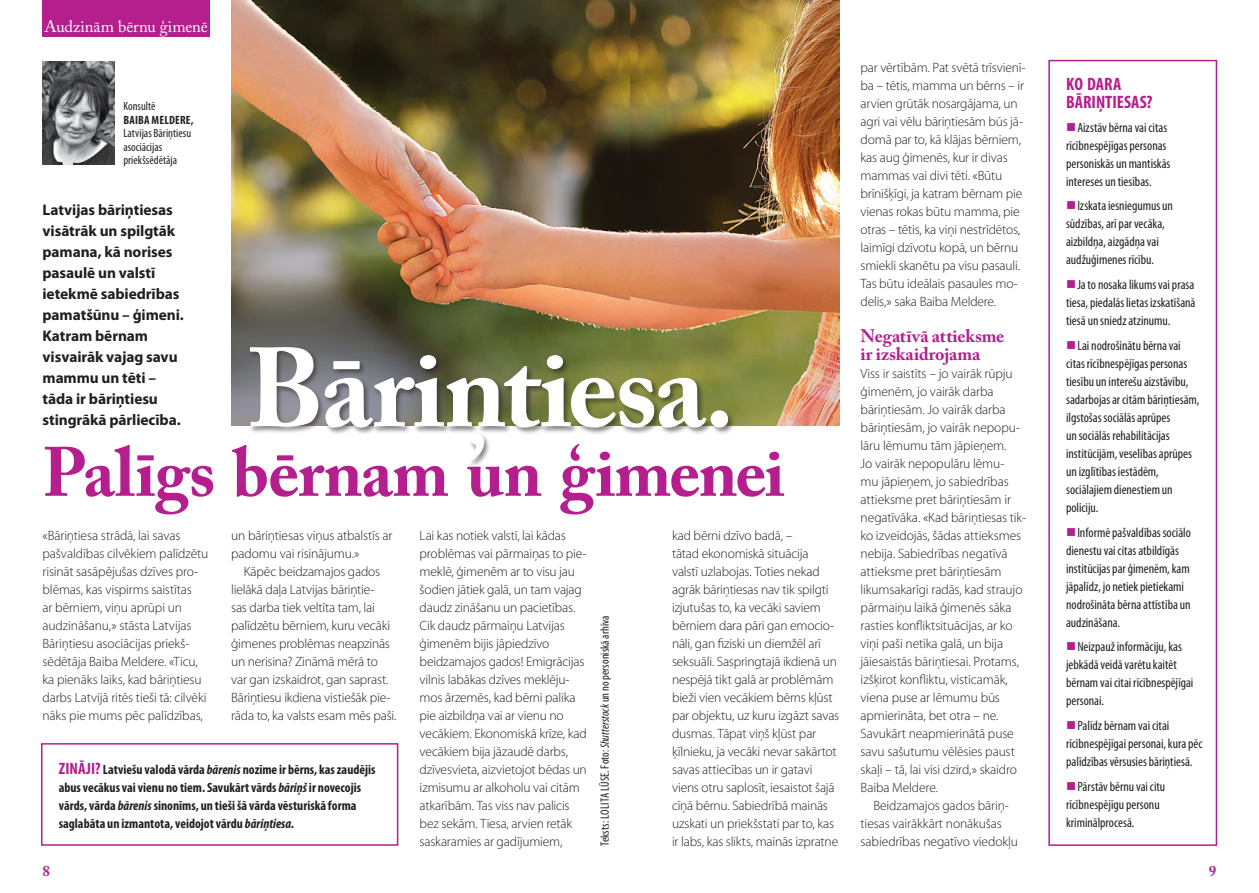
<style>
.page{position:relative;width:1259px;height:893px;background:#fff}
.page>*{position:absolute;margin:0;border:0;box-sizing:border-box;transform-origin:0 0}
.t1{font:700 111px "Adobe Caslon Pro";letter-spacing:-.025em;color:#fff}
.t2{font:700 69px "Adobe Caslon Pro";letter-spacing:-.015em;color:#b41e8d}
.t3{font:700 18px/18px "Adobe Caslon Pro";letter-spacing:-.01em;color:#b41e8d}
.t4{font:700 condensed 18px/18px "Myriad Pro";color:#b41e8d}
.t5{font:16.5px "Adobe Caslon Pro";color:#fff}
.t6{font:700 15.3px/21px "Myriad Pro";letter-spacing:-.005em;color:#231f20}
.t7{font:700 15px "Adobe Caslon Pro";color:#b41e8d}
.t8{font:300 13.5px/18px "Myriad Pro";letter-spacing:-.01em;color:#231f20}
.t9{font:condensed 13.5px/18px "Myriad Pro";color:#231f20}
.t10{font:700 condensed 13.5px/18px "Myriad Pro";color:#231f20}
.t11{font:condensed 12px/13.5px "Myriad Pro";color:#231f20}
.t12{font:700 condensed 12px "Myriad Pro";letter-spacing:.015em;color:#231f20}
.s1{font-size:16.5px;color:#b41e8d}
.s2{font-style:italic}
.s3{color:#b41e8d}
</style>
<div class="page">
<img style="left:43px;top:62px;width:72px;height:103px">
<img style="left:629px;top:0;width:210px;height:426px">
<img style="left:231px;top:0;width:398px;height:426px">
<div style="left:248px;top:345px;width:487px;height:123px;background:#231f20;opacity:.55"></div>
<div style="left:41px;top:743px;width:357px;height:103px;border:2px solid #b41e8d"></div>
<div style="left:1048px;top:60px;width:169px;height:786px;border:2px solid #b41e8d"></div>
<div style="left:43px;top:0;width:167px;height:36px;background:#b41e8d"></div>
<p class="t5" style="left:45px;top:17px;width:165px">Audzinām bērnu ģimenē</p>
<p class="t11" style="left:123px;top:99px;width:34px">Konsultē</p>
<p class="t12" style="left:123px;top:112px;width:72px">Baiba Meldere,</p>
<p class="t11" style="left:123px;top:126px;width:69px">Latvijas Bāriņtiesu asociācijas priekšsēdētāja</p>
<p class="t6" style="left:43px;top:199px;width:143px">Latvijas bāriņtiesas visātrāk un spilgtāk pamana, kā norises pasaulē un valstī ietekmē sabiedrības pamatšūnu – ģimeni.<br>Katram bērnam visvairāk vajag savu mammu un tēti – tāda ir bāriņtiesu stingrākā pārliecība.</p>
<h2 class="t2" style="left:43px;top:432px;width:744px">Palīgs bērnam un ģimenei</h2>
<h1 class="t1" style="left:247px;top:323px;width:490px">Bāriņtiesa.</h1>
<p class="t8" style="left:43px;top:527px;width:167px">«Bāriņtiesa strādā, lai savas pašvaldības cilvēkiem palīdzētu risināt sasāpējušas dzīves pro&shy;blēmas, kas vispirms saistītas<br>ar bērniem, viņu aprūpi un audzināšanu,» stāsta Latvijas<br>Bāriņtiesu asociācijas priekš&shy;sēdētāja Baiba Meldere. «Ticu, ka pienāks laiks, kad bāriņtiesu darbs Latvijā ritēs tieši tā: cilvēki nāks pie mums pēc palīdzības,</p>
<p class="t8" style="left:231px;top:527px;width:163px">un bāriņtiesas viņus atbalstīs ar padomu vai risinājumu.»</p>
<p class="t8" style="left:231px;top:563px;width:167px;text-indent:13px">Kāpēc beidzamajos gados lielākā daļa Latvijas bāriņtie-<br>sas darba tiek veltīta tam, lai palīdzētu bērniem, kuru vecāki ģimenes problēmas neapzinās un nerisina? Zināmā mērā to var gan izskaidrot, gan saprast.<br>Bāriņtiesu ikdiena vistiešāk pie&shy;rāda to, ka valsts esam mēs paši.</p>
<p class="t10" style="left:59px;top:760px;width:318px"><span class="s1">zināji?</span> Latviešu valodā vārda <span class="s2">bārenis</span> nozīme ir bērns, kas zaudējis abus vecākus vai vienu no tiem. Savukārt vārds <span class="s2">bāriņš</span> ir novecojis vārds, vārda <span class="s2">bārenis</span> sinonīms, un tieši šā vārda vēsturiskā forma saglabāta un izmantota, veidojot vārdu <span class="s2">bāriņtiesa</span>.</p>
<p class="t8" style="left:420px;top:527px;width:169px">Lai kas notiek valstī, lai kādas problēmas vai pārmaiņas to pie&shy;meklē, ģimenēm ar to visu jau šodien jātiek galā, un tam vajag daudz zināšanu un pacietības.<br>Cik daudz pārmaiņu Latvijas ģimenēm bijis jāpiedzīvo beidzamajos gados! Emigrācijas vilnis labākas dzīves meklēju&shy;mos ārzemēs, kad bērni palika pie aizbildņa vai ar vienu no vecākiem. Ekonomiskā krīze, kad vecākiem bija jāzaudē darbs, dzīvesvieta, aizvietojot bēdas un izmisumu ar alkoholu vai citām atkarībām. Tas viss nav palicis bez sekām. Tiesa, arvien retāk saskaramies ar gadījumiem,</p>
<p class="t8" style="left:672px;top:527px;width:169px">kad bērni dzīvo badā, –<br>tātad ekonomiskā situācija<br>valstī uzlabojas. Toties nekad agrāk bāriņtiesas nav tik spilgti izjutušas to, ka vecāki saviem bērniem dara pāri gan emocio&shy;nāli, gan fiziski un diemžēl arī seksuāli. Saspringtajā ikdienā un nespējā tikt galā ar problēmām bieži vien vecākiem bērns kļūst par objektu, uz kuru izgāzt savas dusmas. Tāpat viņš kļūst par ķīlnieku, ja vecāki nevar sakārtot savas attiecības un ir gatavi viens otru saplosīt, iesaistot šajā cīņā bērnu. Sabiedrībā mainās uzskati un priekšstati par to, kas ir labs, kas slikts, mainās izpratne</p>
<p class="t11" style="left:598px;top:846px;width:232px;rotate:-90deg">Teksts: lolita l ūse. Foto: <span class="s2">Shutterstock</span> un no personiskā arhīva</p>
<p class="t8" style="left:860px;top:58px;width:166px">par vērtībām. Pat svētā trīsvienī&shy;ba – tētis, mamma un bērns – ir arvien grūtāk nosargājama, un agri vai vēlu bāriņtiesām būs jā&shy;domā par to, kā klājas bērniem, kas aug ģimenēs, kur ir divas mammas vai divi tēti. «Būtu brīnišķīgi, ja katram bērnam pie vienas rokas būtu mamma, pie otras – tētis, ka viņi nestrīdētos, laimīgi dzīvotu kopā, un bērnu smiekli skanētu pa visu pasauli.<br>Tas būtu ideālais pasaules mo&shy;delis,» saka Baiba Meldere.</p>
<h3 class="t3" style="left:860px;top:327px;width:145px">Negatīvā attieksme ir izskaidrojama</h3>
<p class="t8" style="left:860px;top:365px;width:167px">Viss ir saistīts – jo vairāk rūpju ģimenēm, jo vairāk darba bāriņtiesām. Jo vairāk darba bāriņtiesām, jo vairāk nepopu&shy;lāru lēmumu tām jāpieņem.<br>Jo vairāk nepopulāru lēmu-<br>mu jāpieņem, jo sabiedrības attieksme pret bāriņtiesām ir negatīvāka. «Kad bāriņtiesas tik&shy;ko izveidojās, šādas attieksmes nebija. Sabiedrības negatīvā attieksme pret bāriņtiesām likumsakarīgi radās, kad straujo pārmaiņu laikā ģimenēs sāka rasties konfliktsituācijas, ar ko viņi paši netika galā, un bija jāiesaistās bāriņtiesai. Protams, izšķirot konfliktu, visticamāk, viena puse ar lēmumu būs apmierināta, bet otra – ne.<br>Savukārt neapmierinātā puse savu sašutumu vēlēsies paust skaļi – tā, lai visi dzird,» skaidro<br>Baiba Meldere.</p>
<p class="t8" style="left:860px;top:797px;width:159px;text-indent:13px">Beidzamajos gados bāriņ&shy;tiesas vairākkārt nonākušas sabiedrības negatīvo viedokļu</p>
<h3 class="t4" style="left:1066px;top:74px;width:88px">Ko dara bāriņtiesas?</h3>
<p class="t9" style="left:1066px;top:118px;width:106px"><span class="s3">■</span>Aizstāv bērna vai citas rīcībnespējīgas personas personiskās un mantiskās intereses un tiesības.</p>
<p class="t9" style="left:1066px;top:197px;width:108px"><span class="s3">■</span>Izskata iesniegumus un sūdzības, arī par vecāka, aizbildņa, aizgādņa vai audžuģimenes rīcību.</p>
<p class="t9" style="left:1066px;top:276px;width:131px;text-align:justify"><span class="s3">■</span>Ja to nosaka likums vai prasa tiesa, piedalās lietas izskatīšanā tiesā un sniedz atzinumu.</p>
<p class="t9" style="left:1066px;top:336px;width:135px"><span class="s3">■</span>Lai nodrošinātu bērna vai citas rīcībnespējīgas personas tiesību un interešu aizstāvību, sadarbojas ar citām bāriņtiesām, ilgstošas sociālās aprūpes<br>un sociālās rehabilitācijas institūcijām, veselības aprūpes un izglītības iestādēm, sociālajiem dienestiem un policiju.</p>
<p class="t9" style="left:1066px;top:523px;width:126px"><span class="s3">■</span>Informē pašvaldības sociālo dienestu vai citas atbildīgās institūcijas par ģimenēm, kam jāpalīdz, jo netiek pietiekami nodrošināta bērna attīstība un audzināšana.</p>
<p class="t9" style="left:1066px;top:638px;width:129px"><span class="s3">■</span>Neizpauž informāciju, kas jebkādā veidā varētu kaitēt bērnam vai citai rīcībnespējīgai personai.</p>
<p class="t9" style="left:1066px;top:716px;width:138px"><span class="s3">■</span>Palīdz bērnam vai citai rīcībnespējīgai personai, kura pēc palīdzības vērsusies bāriņtiesā.</p>
<p class="t9" style="left:1066px;top:777px;width:101px"><span class="s3">■</span>Pārstāv bērnu vai citu rīcībnespējīgu personu kriminālprocesā.</p>
<p class="t7" style="left:43px;top:862px;width:9px">8</p>
<p class="t7" style="left:1209px;top:862px;width:9px">9</p>
</div>
